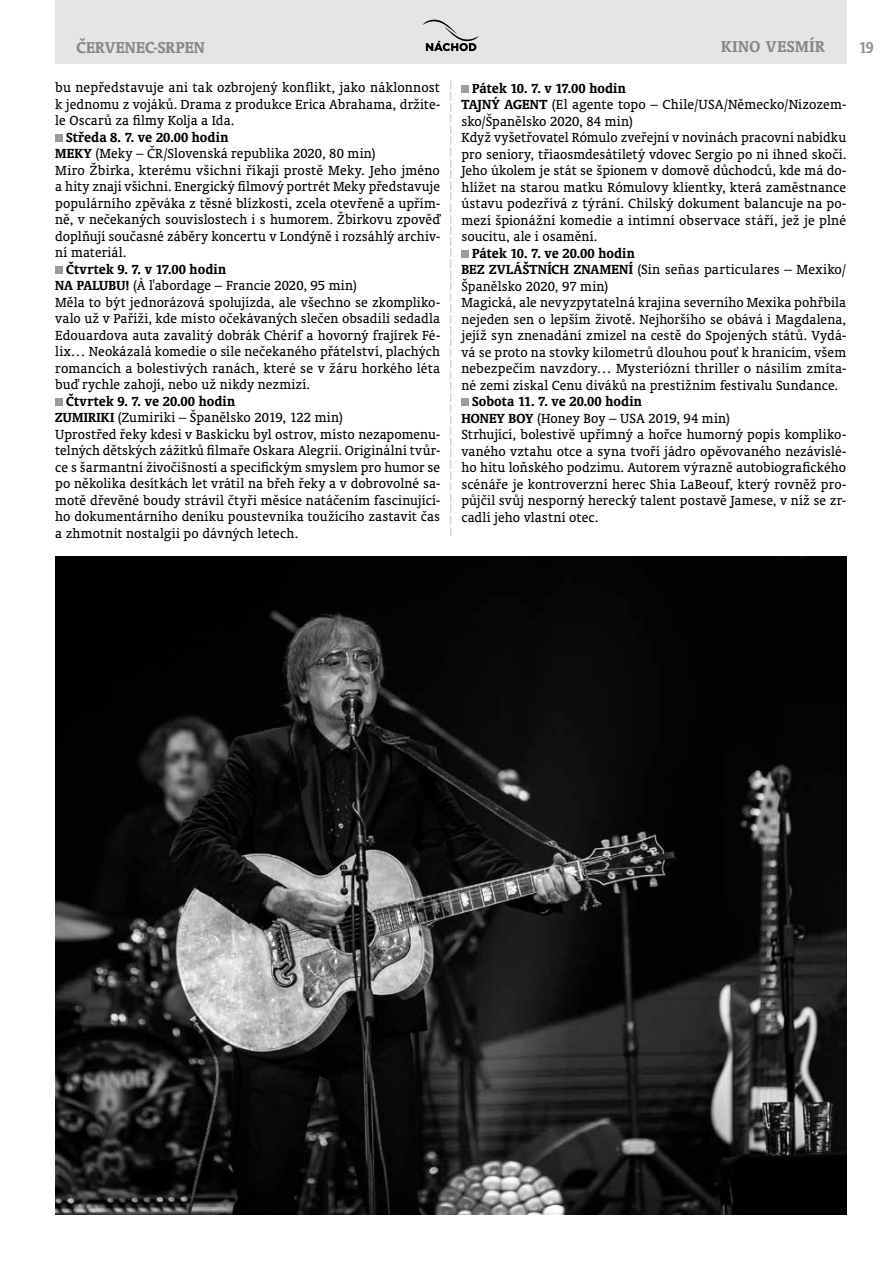
<style>
.page{position:relative;width:893px;height:1263px;background:#fff}
.page>*{position:absolute;margin:0;border:0;box-sizing:border-box;transform-origin:0 0}
.t1{font:700 18px "Oranda AT";letter-spacing:.02em;color:#878787}
.t2{font:700 18px "Oranda AT";color:#929292;scale:.9 1}
.t3{font:15px/16.5px "Oranda AT";letter-spacing:.005em;color:#000}
.s1{font-weight:700}
</style>
<div class="page">
<div style="left:55px;top:0;width:792px;height:64px;background:#e5e5e5"></div>
<svg style="left:422px;top:19px;width:57px;height:32px"></svg>
<div style="left:55px;top:134px;width:8px;height:8px;background:#9d9d9c"></div>
<div style="left:55px;top:266px;width:8px;height:8px;background:#9d9d9c"></div>
<div style="left:55px;top:398px;width:8px;height:8px;background:#9d9d9c"></div>
<div style="left:461px;top:85px;width:8px;height:8px;background:#9d9d9c"></div>
<div style="left:461px;top:250px;width:8px;height:8px;background:#9d9d9c"></div>
<div style="left:461px;top:399px;width:8px;height:7px;background:#9d9d9c"></div>
<img style="left:55px;top:556px;width:791px;height:658px">
<svg style="left:450px;top:81px;width:1px;height:455px"></svg>
<p class="t1" style="left:77px;top:37px;width:130px">ČERVENEC-SRPEN</p>
<p class="t1" style="left:721px;top:36px;width:105px">KINO VESMÍR</p>
<p class="t2" style="left:859px;top:37px;width:18px">19</p>
<p class="t3" style="left:55px;top:79px;width:386px;text-align:justify">bu nepředstavuje ani tak ozbrojený konflikt, jako náklonnost k jednomu z vojáků. Drama z produkce Erica Abrahama, držite&shy;le Oscarů za filmy Kolja a Ida.</p>
<p class="t3" style="left:55px;top:129px;width:386px;text-indent:11px"><span class="s1">Středa 8. 7. ve 20.00 hodin<br>MEKY</span> (Meky – ČR/Slovenská republika 2020, 80 min)<br>Miro Žbirka, kterému všichni říkají prostě Meky. Jeho jméno a hity znají všichni. Energický filmový portrét Meky představuje populárního zpěváka z těsné blízkosti, zcela otevřeně a upřím&shy;ně, v nečekaných souvislostech i s humorem. Žbirkovu zpověď doplňují současné záběry koncertu v Londýně i rozsáhlý archiv&shy;ní materiál.</p>
<p class="t3" style="left:55px;top:261px;width:386px;text-indent:11px"><span class="s1">Čtvrtek 9. 7. v 17.00 hodin<br>NA PALUBU!</span> (À l'abordage – Francie 2020, 95 min)<br>Měla to být jednorázová spolujízda, ale všechno se zkompliko&shy;valo už v Paříži, kde místo očekávaných slečen obsadili sedadla Edouardova auta zavalitý dobrák Chérif a hovorný frajírek Fé&shy;lix… Neokázalá komedie o síle nečekaného přátelství, plachých romancích a bolestivých ranách, které se v žáru horkého léta buď rychle zahojí, nebo už nikdy nezmizí.</p>
<p class="t3" style="left:55px;top:393px;width:386px;text-indent:11px"><span class="s1">Čtvrtek 9. 7. ve 20.00 hodin<br>ZUMIRIKI</span> (Zumiriki – Španělsko 2019, 122 min)<br>Uprostřed řeky kdesi v Baskicku byl ostrov, místo nezapomenu&shy;telných dětských zážitků filmaře Oskara Alegrii. Originální tvůr&shy;ce s šarmantní živočišností a specifickým smyslem pro humor se po několika desítkách let vrátil na břeh řeky a v dobrovolné sa&shy;motě dřevěné boudy strávil čtyři měsíce natáčením fascinující&shy;ho dokumentárního deníku poustevníka toužícího zastavit čas a zhmotnit nostalgii po dávných letech.</p>
<p class="t3" style="left:461px;top:79px;width:386px;text-indent:11px"><span class="s1">Pátek 10. 7. v 17.00 hodin<br>TAJNÝ AGENT</span> (El agente topo – Chile/USA/Německo/Nizozem&shy;sko/Španělsko 2020, 84 min)<br>Když vyšetřovatel Rómulo zveřejní v novinách pracovní nabídku pro seniory, třiaosmdesátiletý vdovec Sergio po ní ihned skočí.<br>Jeho úkolem je stát se špionem v domově důchodců, kde má do&shy;hlížet na starou matku Rómulovy klientky, která zaměstnance ústavu podezřívá z týrání. Chilský dokument balancuje na po&shy;mezí špionážní komedie a intimní observace stáří, jež je plné soucitu, ale i osamění.</p>
<p class="t3" style="left:461px;top:244px;width:386px;text-indent:11px"><span class="s1">Pátek 10. 7. ve 20.00 hodin<br>BEZ ZVLÁŠTNÍCH ZNAMENÍ</span> (Sin señas particulares – Mexiko/ Španělsko 2020, 97 min)<br>Magická, ale nevyzpytatelná krajina severního Mexika pohřbila nejeden sen o lepším životě. Nejhoršího se obává i Magdalena, jejíž syn znenadání zmizel na cestě do Spojených států. Vydá&shy;vá se proto na stovky kilometrů dlouhou pouť k hranicím, všem nebezpečím navzdory… Mysteriózní thriller o násilím zmíta&shy;né zemi získal Cenu diváků na prestižním festivalu Sundance.</p>
<p class="t3" style="left:461px;top:393px;width:386px;text-indent:11px"><span class="s1">Sobota 11. 7. ve 20.00 hodin<br>HONEY BOY</span> (Honey Boy – USA 2019, 94 min)<br>Strhující, bolestivě upřímný a hořce humorný popis kompliko&shy;vaného vztahu otce a syna tvoří jádro opěvovaného nezávislé&shy;ho hitu loňského podzimu. Autorem výrazně autobiografického scénáře je kontroverzní herec Shia LaBeouf, který rovněž pro&shy;půjčil svůj nesporný herecký talent postavě Jamese, v níž se zr&shy;cadlí jeho vlastní otec.</p>
</div>
